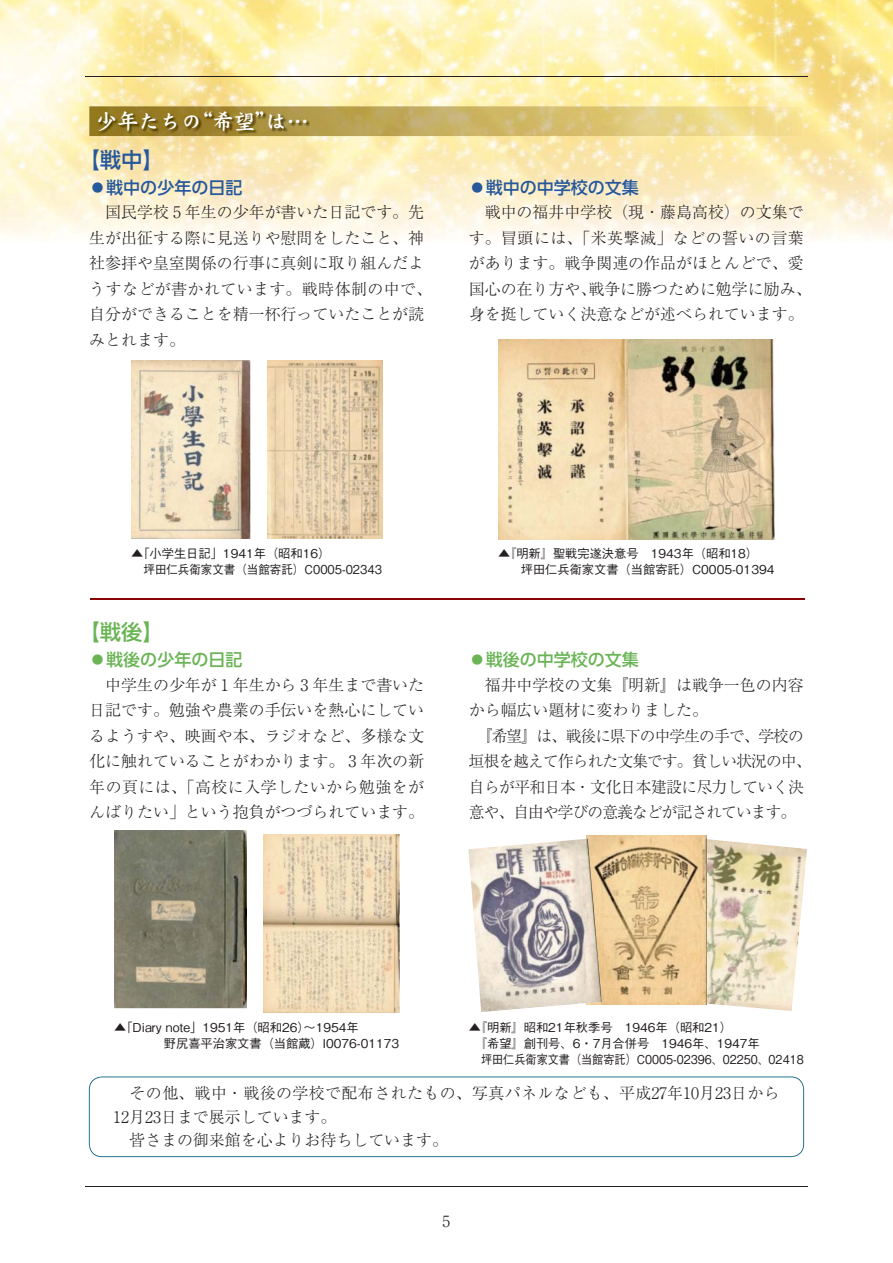
<style>
.page{position:relative;width:893px;height:1263px;background:#fff}
.page>*{position:absolute;margin:0;border:0;box-sizing:border-box;transform-origin:0 0}
.t1{font:21.3px "DF Kai Sho Std W9 90 pv RKSJ H";color:#fff}
.t2{font:21.3px "UD Shin Go Pro Medium 90 pv RKSJ H";color:#26589b}
.t3{font:21.3px "UD Shin Go Pro Medium 90 pv RKSJ H";color:#6ab455}
.t4{font:16.95px "UD Shin Go Pro Medium 90 pv RKSJ H";color:#26589b}
.t5{font:16.95px "UD Shin Go Pro Medium 90 pv RKSJ H";color:#6ab455}
.t6{font:15.9px/25.5px "Ryumin Pr 6 Light 90 pv RKSJ H";color:#231f20}
.t7{font:15.9px "Ryumin Pr 6 Light 90 pv RKSJ H";letter-spacing:-.05em;color:#231f20}
.t8{font:15.9px "Ryumin Pr 6 Light 90 pv RKSJ H";letter-spacing:-.025em;color:#231f20}
.t9{font:15.45px "Ryumin Pr 6 Light 90 pv RKSJ H";color:#231f20}
.t10{font:12.15px/15.9px "Gothic BBB Pr 6 Medium 90 pv RKSJ H";color:#231f20}
.t11{font:12.15px "Gothic BBB Pr 6 Medium 90 pv RKSJ H";color:#231f20;scale:.91 1}
</style>
<div class="page">
<img style="left:0;top:0;width:893px;height:240px">
<img style="left:89px;top:106px;width:715px;height:30px">
<img style="left:98px;top:111px;width:212px;height:24px">
<img style="left:131px;top:360px;width:119px;height:179px">
<img style="left:267px;top:360px;width:115px;height:179px">
<img style="left:498px;top:340px;width:276px;height:199px">
<hr style="left:90px;top:598px;width:715px;height:1px;background:#8b0204">
<img style="left:114px;top:830px;width:132px;height:179px">
<img style="left:263px;top:834px;width:136px;height:179px">
<img style="left:682px;top:838px;width:125px;height:173px">
<img style="left:587px;top:835px;width:119px;height:169px">
<img style="left:468px;top:839px;width:134px;height:173px">
<svg style="left:89px;top:1076px;width:715px;height:81px"></svg>
<hr style="left:85px;top:1186px;width:723px;height:1px;background:#231f20">
<hr style="left:85px;top:76px;width:723px;height:1px;background:#231f20">
<h1 class="t1" style="left:96px;top:113px;width:214px">少年たちの“希望”は…</h1>
<h1 class="t2" style="left:79px;top:152px;width:87px">【戦中】</h1>
<p class="t4" style="left:89px;top:181px;width:155px">●戦中の少年の日記</p>
<p class="t6" style="left:89px;top:202px;width:344px">　国民学校 5 年生の少年が書いた日記です。先生が出征する際に見送りや慰問をしたこと、神社参拝や皇室関係の行事に真剣に取り組んだようすなどが書かれています。戦時体制の中で、自分ができることを精一杯行っていたことが読みとれます。</p>
<p class="t4" style="left:469px;top:181px;width:172px">●戦中の中学校の文集</p>
<p class="t6" style="left:469px;top:202px;width:344px">　戦中の福井中学校（現・藤島高校）の文集です。冒頭には、「米英撃滅」などの誓いの言葉があります。戦争関連の作品がほとんどで、愛国心の在り方や、戦争に勝つために勉学に励み、身を挺していく決意などが述べられています。</p>
<p class="t10" style="left:144px;top:547px;width:240px;text-indent:-12px">▲「小学生日記」1941年（昭和16）<br>坪田仁兵衛家文書（当館寄託）C0005-02343</p>
<p class="t10" style="left:521px;top:547px;width:255px;text-indent:-23px">▲『明新』聖戦完遂決意号　1943年（昭和18）<br>坪田仁兵衛家文書（当館寄託）C0005-01394</p>
<h1 class="t3" style="left:79px;top:624px;width:87px">【戦後】</h1>
<p class="t5" style="left:89px;top:653px;width:155px">●戦後の少年の日記</p>
<p class="t6" style="left:89px;top:674px;width:336px;text-align:justify">　中学生の少年が 1 年生から 3 年生まで書いた日記です。勉強や農業の手伝いを熱心にしているようすや、映画や本、ラジオなど、多様な文化に触れていることがわかります。 3 年次の新年の頁には、「高校に入学したいから勉強をがんばりたい」という抱負がつづられています。</p>
<p class="t5" style="left:469px;top:653px;width:172px">●戦後の中学校の文集</p>
<p class="t6" style="left:469px;top:674px;width:336px">　福井中学校の文集『明新』は戦争一色の内容</p>
<p class="t6" style="left:469px;top:700px;width:241px">から幅広い題材に変わりました。</p>
<p class="t7" style="left:477px;top:730px;width:328px">『希望』は、戦後に県下の中学生の手で、学校の</p>
<p class="t7" style="left:469px;top:755px;width:344px">垣根を越えて作られた文集です。貧しい状況の中、</p>
<p class="t8" style="left:469px;top:781px;width:336px">自らが平和日本・文化日本建設に尽力していく決</p>
<p class="t7" style="left:469px;top:806px;width:329px">意や、自由や学びの意義などが記されています。</p>
<p class="t10" style="left:164px;top:1021px;width:237px;text-indent:-50px">▲「Diary note」1951年（昭和26）～1954年<br>野尻喜平治家文書（当館蔵）I0076-01173</p>
<p class="t6" style="left:113px;top:1084px;width:668px;line-height:23.4px">　その他、戦中・戦後の学校で配布されたもの、写真パネルなども、平成27年10月23日から<br>12月23日まで展示しています。<br>　皆さまの御来館を心よりお待ちしています。</p>
<p class="t10" style="left:469px;top:1021px;width:265px">▲『明新』昭和21年秋季号　1946年（昭和21）</p>
<p class="t10" style="left:475px;top:1037px;width:286px">『希望』創刊号、6・7月合併号　1946年、1947年</p>
<p class="t11" style="left:481px;top:1055px;width:356px">坪田仁兵衛家文書（当館寄託）C0005-02396、02250、02418</p>
<p class="t9" style="left:443px;top:1215px;width:9px">5</p>
</div>
